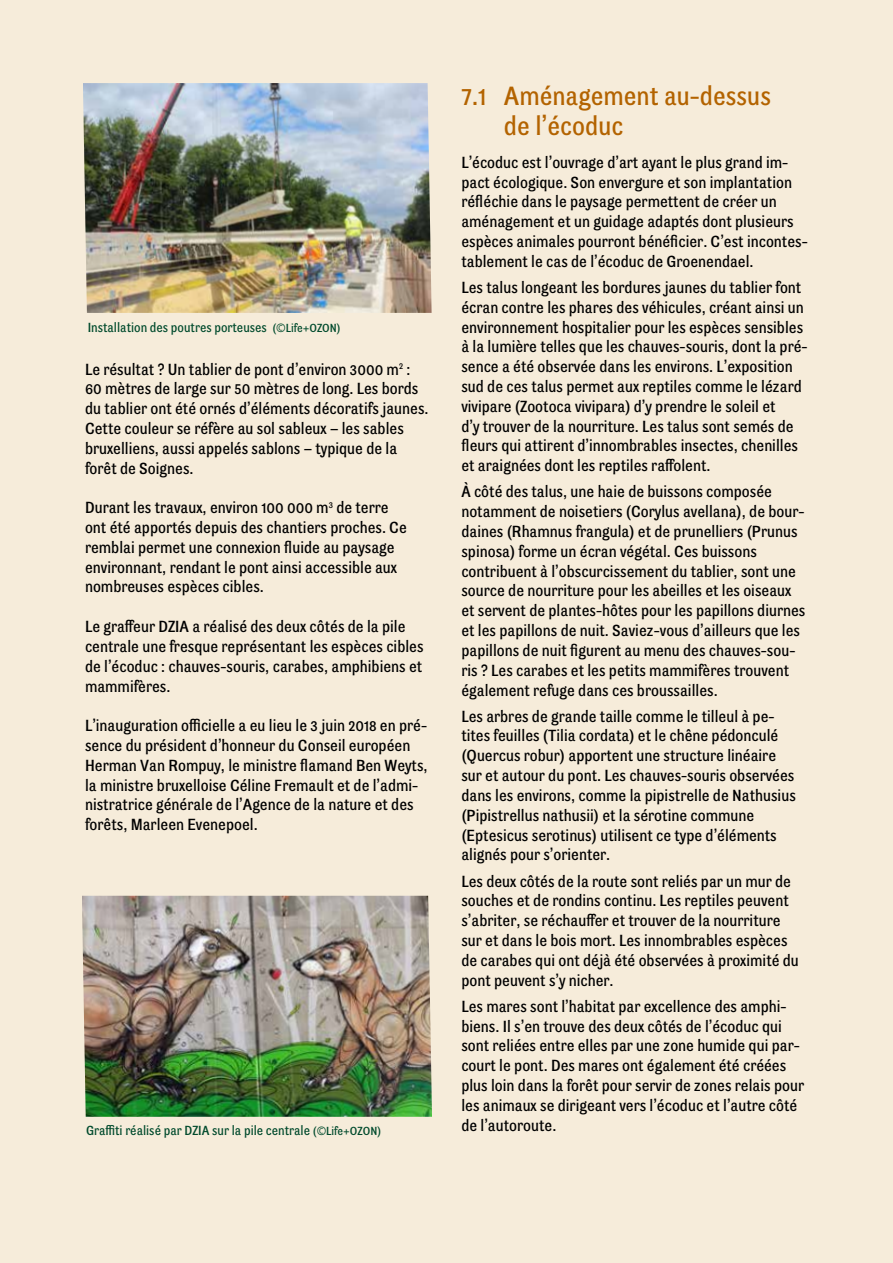
<style>
.page{position:relative;width:893px;height:1263px;background:#f6ecda}
.page>*{position:absolute;margin:0;border:0;box-sizing:border-box;transform-origin:0 0}
.t1{font:27px/30px "Son Grotesque";color:#b36300}
.t2{font:16.5px/19.8px "Son Grotesque";color:#000}
.t3{font:13.5px "Son Grotesque";color:#004a2c}
.s1{font-size:12px}
.s2{font-family:"Flanders Art Sans";font-weight:300;font-size:12px}
</style>
<div class="page">
<img style="left:83px;top:83px;width:349px;height:230px">
<img style="left:82px;top:896px;width:350px;height:221px">
<p class="t3" style="left:88px;top:319px;width:255px">Installation des poutres porteuses <span class="s1">(</span><span class="s2">©</span><span class="s1">Life+OZON)</span></p>
<p class="t2" style="left:85px;top:359px;width:345px">Le résultat ? Un tablier de pont d’environ 3000 m<sup>2</sup> :<br>60 mètres de large sur 50 mètres de long. Les bords du tablier ont été ornés d’éléments décoratifs jaunes.<br>Cette couleur se réfère au sol sableux – les sables bruxelliens, aussi appelés sablons – typique de la forêt de Soignes.</p>
<p class="t2" style="left:85px;top:498px;width:323px">Durant les travaux, environ 100 000 m<sup>3</sup> de terre ont été apportés depuis des chantiers proches. Ce remblai permet une connexion fluide au paysage environnant, rendant le pont ainsi accessible aux nombreuses espèces cibles.</p>
<p class="t2" style="left:85px;top:616px;width:340px">Le graffeur DZIA a réalisé des deux côtés de la pile centrale une fresque représentant les espèces cibles de l’écoduc : chauves-souris, carabes, amphibiens et mammifères.</p>
<p class="t2" style="left:85px;top:715px;width:344px">L’inauguration officielle a eu lieu le 3 juin 2018 en pré&shy;sence du président d’honneur du Conseil européen Herman Van Rompuy, le ministre flamand Ben Weyts, la ministre bruxelloise Céline Fremault et de l’admi&shy;nistratrice générale de l’Agence de la nature et des forêts, Marleen Evenepoel.</p>
<p class="t3" style="left:86px;top:1123px;width:297px">Graffiti réalisé par DZIA sur la pile centrale <span class="s1">(</span><span class="s2">©</span><span class="s1">Life+OZON)</span></p>
<h1 class="t1" style="left:504px;top:81px;width:269px;text-indent:-43px">7.1 Aménagement au-dessus de l’écoduc</h1>
<p class="t2" style="left:461px;top:152px;width:348px">L’écoduc est l’ouvrage d’art ayant le plus grand im&shy;pact écologique. Son envergure et son implantation réfléchie dans le paysage permettent de créer un aménagement et un guidage adaptés dont plusieurs espèces animales pourront bénéficier. C’est incontes&shy;tablement le cas de l’écoduc de Groenendael.</p>
<p class="t2" style="left:461px;top:277px;width:348px">Les talus longeant les bordures jaunes du tablier font écran contre les phares des véhicules, créant ainsi un environnement hospitalier pour les espèces sensibles à la lumière telles que les chauves-souris, dont la pré&shy;sence a été observée dans les environs. L’exposition sud de ces talus permet aux reptiles comme le lézard vivipare (Zootoca vivipara) d’y prendre le soleil et<br>d’y trouver de la nourriture. Les talus sont semés de fleurs qui attirent d’innombrables insectes, chenilles et araignées dont les reptiles raffolent.</p>
<p class="t2" style="left:461px;top:482px;width:346px">À côté des talus, une haie de buissons composée notamment de noisetiers (Corylus avellana), de bour&shy;daines (Rhamnus frangula) et de prunelliers (Prunus spinosa) forme un écran végétal. Ces buissons contribuent à l’obscurcissement du tablier, sont une source de nourriture pour les abeilles et les oiseaux et servent de plantes-hôtes pour les papillons diurnes et les papillons de nuit. Saviez-vous d’ailleurs que les papillons de nuit figurent au menu des chauves-sou&shy;ris ? Les carabes et les petits mammifères trouvent également refuge dans ces broussailles.</p>
<p class="t2" style="left:461px;top:706px;width:336px">Les arbres de grande taille comme le tilleul à pe&shy;tites feuilles (Tilia cordata) et le chêne pédonculé (Quercus robur) apportent une structure linéaire sur et autour du pont. Les chauves-souris observées dans les environs, comme la pipistrelle de Nathusius (Pipistrellus nathusii) et la sérotine commune (Eptesicus serotinus) utilisent ce type d’éléments alignés pour s’orienter.</p>
<p class="t2" style="left:461px;top:871px;width:339px">Les deux côtés de la route sont reliés par un mur de souches et de rondins continu. Les reptiles peuvent s’abriter, se réchauffer et trouver de la nourriture sur et dans le bois mort. Les innombrables espèces de carabes qui ont déjà été observées à proximité du pont peuvent s’y nicher.</p>
<p class="t2" style="left:461px;top:996px;width:344px">Les mares sont l’habitat par excellence des amphi&shy;biens. Il s’en trouve des deux côtés de l’écoduc qui sont reliées entre elles par une zone humide qui par&shy;court le pont. Des mares ont également été créées plus loin dans la forêt pour servir de zones relais pour les animaux se dirigeant vers l’écoduc et l’autre côté de l’autoroute.</p>
</div>
